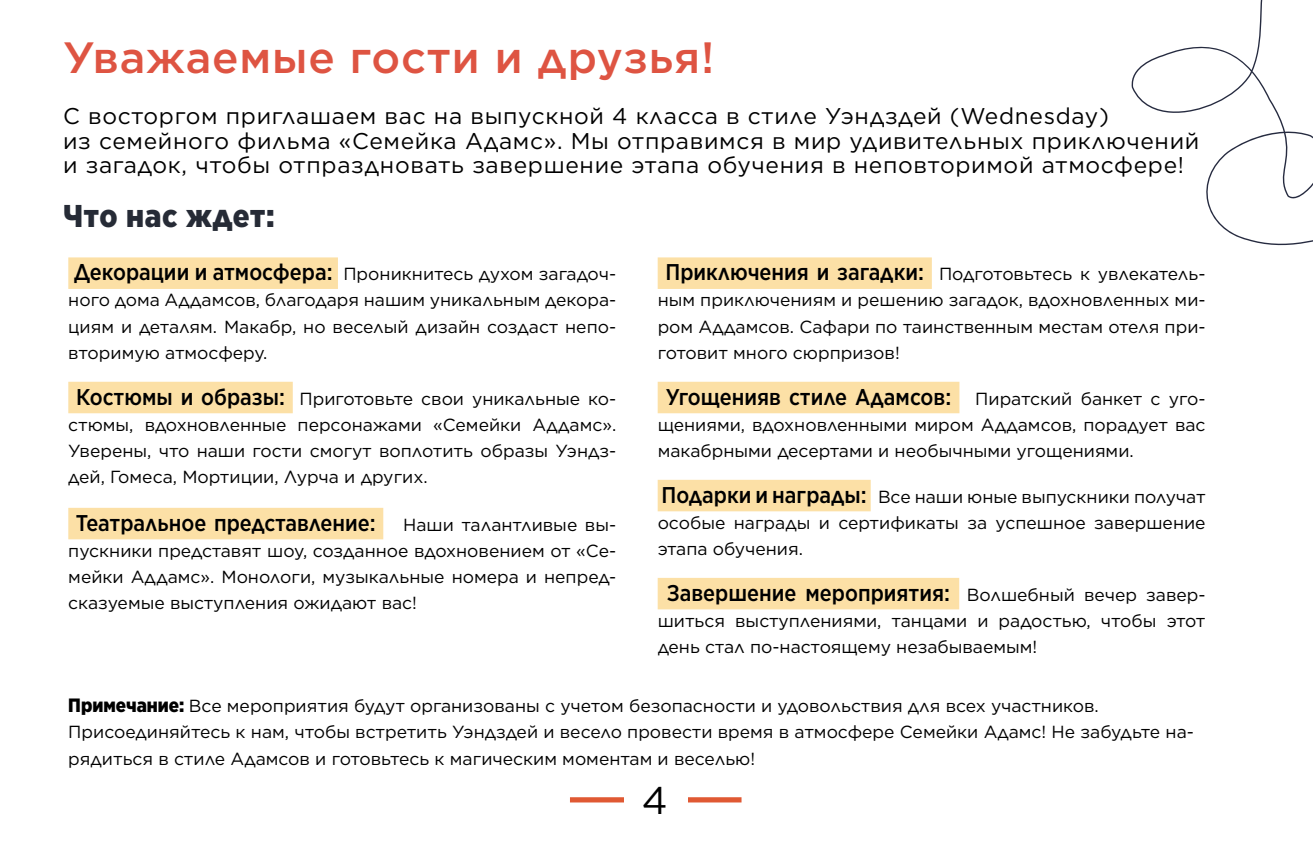
<style>
.page{position:relative;width:1313px;height:844px;background:#fff}
.page>*{position:absolute;margin:0;border:0;box-sizing:border-box;transform-origin:0 0}
.t1{font:500 43.75px "Gotham";letter-spacing:.02em;color:#de5442}
.t2{font:38.5px "Gotham";color:#000}
.t3{font:900 31.5px "Gotham Narrow";letter-spacing:.02em;color:#262b36}
.t4{font:22.75px/24.5px "Gotham";letter-spacing:.03em;color:#000}
.t5{font:500 22.75px "Gotham Narrow";color:#000}
.t6{font:17.5px/26.2px "Gotham";color:#000;text-align:justify}
.s1{font-family:"Gotham Narrow";font-weight:500;font-size:22.75px}
.s2{font-family:"Gotham";font-weight:400;font-size:17.5px}
.s3{font-family:"Gotham Narrow";font-weight:900;font-size:19.25px}
</style>
<div class="page">
<div style="left:570px;top:797px;width:171px;height:5px;background:#e05933"></div>
<div style="left:624px;top:762px;width:63px;height:80px;background:#fff"></div>
<div style="left:68px;top:257px;width:270px;height:32px;background:#fce0a6"></div>
<div style="left:68px;top:382px;width:225px;height:31px;background:#fce0a6"></div>
<div style="left:68px;top:508px;width:315px;height:31px;background:#fce0a6"></div>
<div style="left:657px;top:257px;width:275px;height:32px;background:#fce0a6"></div>
<div style="left:657px;top:382px;width:302px;height:31px;background:#fce0a6"></div>
<div style="left:657px;top:480px;width:213px;height:31px;background:#fce0a6"></div>
<div style="left:657px;top:578px;width:302px;height:31px;background:#fce0a6"></div>
<svg style="left:1131px;top:0;width:181px;height:246px"></svg>
<h1 class="t1" style="left:63px;top:29px;width:653px">Уважаемые гости и друзья!</h1>
<p class="t4" style="left:63px;top:103px;width:1138px">С восторгом приглашаем вас на выпускной 4 класса в стиле Уэндздей (Wednesday)<br>из семейного фильма «Семейка Адамс». Мы отправимся в мир удивительных приключений и загадок, чтобы отпраздновать завершение этапа обучения в неповторимой атмосфере!</p>
<h3 class="t3" style="left:63px;top:195px;width:213px">Что нас ждет:</h3>
<p class="t6" style="left:68px;top:260px;width:549px;text-indent:5px"><span class="s1">Декорации и атмосфера:</span> Проникнитесь духом загадоч&shy;ного дома Аддамсов, благодаря нашим уникальным декора&shy;циям и деталям. Макабр, но веселый дизайн создаст непо&shy;вторимую атмосферу.</p>
<p class="t6" style="left:68px;top:385px;width:549px;text-indent:8px"><span class="s1">Костюмы и образы:</span> Приготовьте свои уникальные ко&shy;стюмы, вдохновленные персонажами «Семейки Аддамс».<br>Уверены, что наши гости смогут воплотить образы Уэндз&shy;дей, Гомеса, Мортиции, Лурча и других.</p>
<h3 class="t5" style="left:76px;top:508px;width:542px">Театральное представление: <span class="s2">Наши талантливые вы-</span></h3>
<p class="t6" style="left:68px;top:537px;width:549px">пускники представят шоу, созданное вдохновением от «Се&shy;мейки Аддамс». Монологи, музыкальные номера и непред&shy;сказуемые выступления ожидают вас!</p>
<p class="t6" style="left:657px;top:260px;width:549px;text-indent:8px"><span class="s1">Приключения и загадки:</span> Подготовьтесь к увлекатель&shy;ным приключениям и решению загадок, вдохновленных ми&shy;ром Аддамсов. Сафари по таинственным местам отеля при&shy;готовит много сюрпризов!</p>
<h3 class="t5" style="left:666px;top:382px;width:541px">Угощенияв стиле Адамсов: <span class="s2">Пиратский банкет с уго-</span></h3>
<p class="t6" style="left:657px;top:411px;width:549px">щениями, вдохновленными миром Аддамсов, порадует вас макабрными десертами и необычными угощениями.</p>
<p class="t6" style="left:657px;top:483px;width:549px"><span class="s1">Подарки и награды:</span> Все наши юные выпускники получат особые награды и сертификаты за успешное завершение этапа обучения.</p>
<h3 class="t5" style="left:667px;top:578px;width:540px">Завершение мероприятия: <span class="s2">Волшебный вечер завер-</span></h3>
<p class="t6" style="left:657px;top:607px;width:549px">шиться выступлениями, танцами и радостью, чтобы этот день стал по-настоящему незабываемым!</p>
<p class="t6" style="left:68px;top:692px;width:1127px;text-align:left"><span class="s3">Примечание:</span> Все мероприятия будут организованы с учетом безопасности и удовольствия для всех участников.<br>Присоединяйтесь к нам, чтобы встретить Уэндздей и весело провести время в атмосфере Семейки Адамс! Не забудьте на&shy;рядиться в стиле Адамсов и готовьтесь к магическим моментам и веселью!</p>
<h2 class="t2" style="left:641px;top:775px;width:27px">4</h2>
</div>
